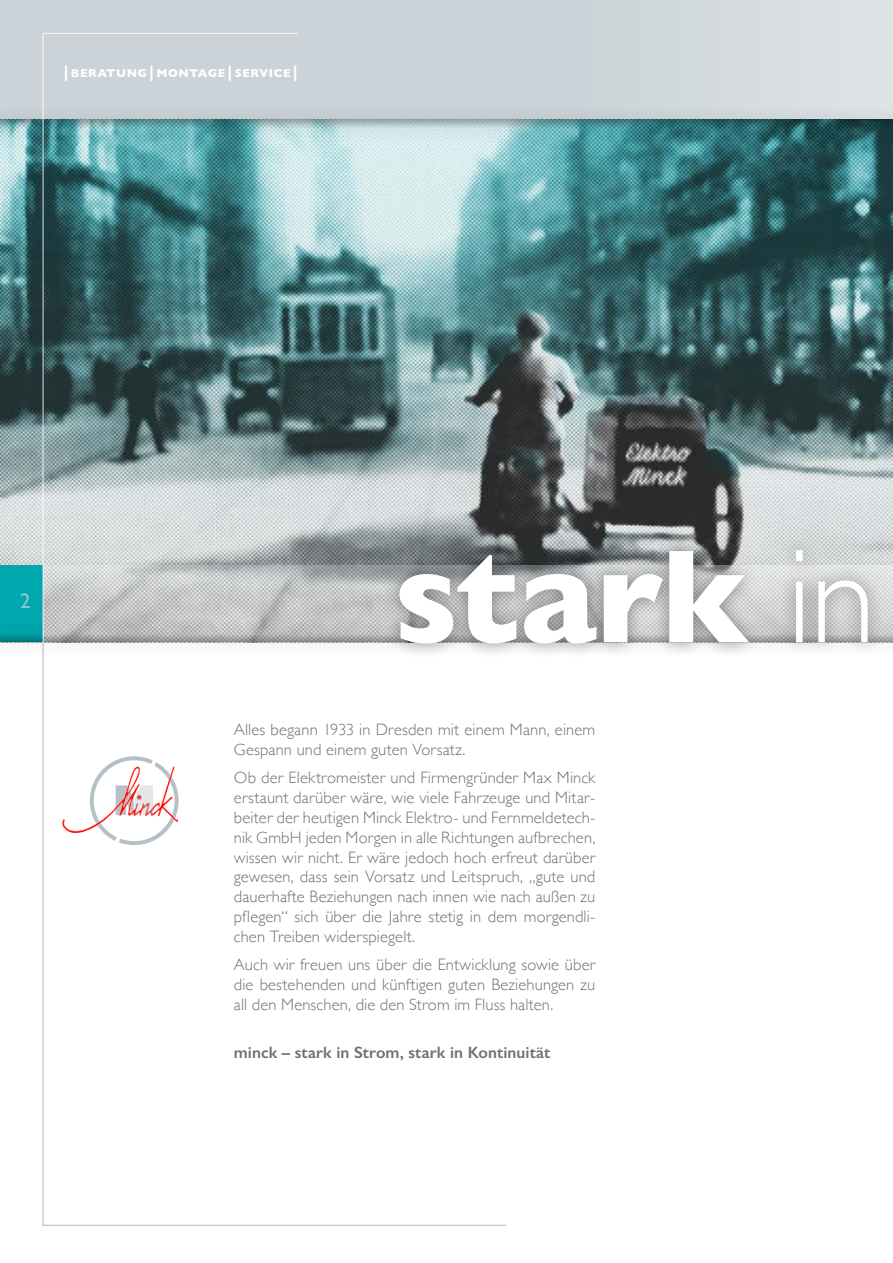
<style>
.page{position:relative;width:893px;height:1263px;background:#fff}
.page>*{position:absolute;margin:0;border:0;box-sizing:border-box;transform-origin:0 0}
.t1{font:700 135px "Gill Sans";letter-spacing:-.005em;color:#fff}
.t2{font:21px "Gill Sans";color:#8ac9cd}
.t3{font:300 16.5px/19.8px "Gill Sans";letter-spacing:.01em;color:#707172;text-align:justify}
.t4{font:600 16.5px "Gill Sans";letter-spacing:.005em;color:#707172}
.t5{font:700 11.55px "Gill Sans";letter-spacing:.055em;color:#fff}
.s1{font-size:16.5px}
.s2{font-weight:300}
</style>
<div class="page">
<div style="left:0;top:0;width:893px;height:119px;background:#cbd3d8"></div>
<img style="left:0;top:144px;width:893px;height:422px">
<div style="left:0;top:566px;width:43px;height:76px;background:#00a7af"></div>
<div style="left:0;top:617px;width:893px;height:42px;background:#000;opacity:.12"></div>
<svg style="left:0;top:634px;width:42px;height:8px"></svg>
<div style="left:0;top:102px;width:893px;height:42px;background:#000;opacity:.12"></div>
<svg style="left:0;top:119px;width:893px;height:9px;background:#396f73"></svg>
<svg style="left:42px;top:33px;width:465px;height:1193px"></svg>
<img style="left:63px;top:766px;width:27px;height:66px">
<svg style="left:90px;top:756px;width:89px;height:89px"></svg>
<div style="left:383px;top:533px;width:510px;height:126px;background:#000;opacity:.4"></div>
<p class="t5" style="left:64px;top:64px;width:235px"><span class="s1">|</span> BERATUNG <span class="s1">|</span> MONTAGE <span class="s1">|</span> SERVICE <span class="s1">|</span></p>
<p class="t2" style="left:20px;top:588px;width:12px">2</p>
<h1 class="t1" style="left:393px;top:490px;width:484px">stark <span class="s2">in</span></h1>
<p class="t3" style="left:234px;top:719px;width:363px">Alles begann 1933 in Dresden mit einem Mann, einem<br>Gespann und einem guten Vorsatz.</p>
<p class="t3" style="left:234px;top:767px;width:363px">Ob der Elektromeister und Firmengründer Max Minck erstaunt darüber wäre, wie viele Fahrzeuge und Mitar&shy;beiter der heutigen Minck Elektro- und Fernmeldetech&shy;nik GmbH jeden Morgen in alle Richtungen aufbrechen, wissen wir nicht. Er wäre jedoch hoch erfreut darüber gewesen, dass sein Vorsatz und Leitspruch, „gute und dauerhafte Beziehungen nach innen wie nach außen zu pflegen“ sich über die Jahre stetig in dem morgendli&shy;chen Treiben widerspiegelt.</p>
<p class="t3" style="left:234px;top:954px;width:363px">Auch wir freuen uns über die Entwicklung sowie über die bestehenden und künftigen guten Beziehungen zu all den Menschen, die den Strom im Fluss halten.</p>
<p class="t4" style="left:234px;top:1042px;width:318px">minck – stark in Strom, stark in Kontinuität</p>
</div>
